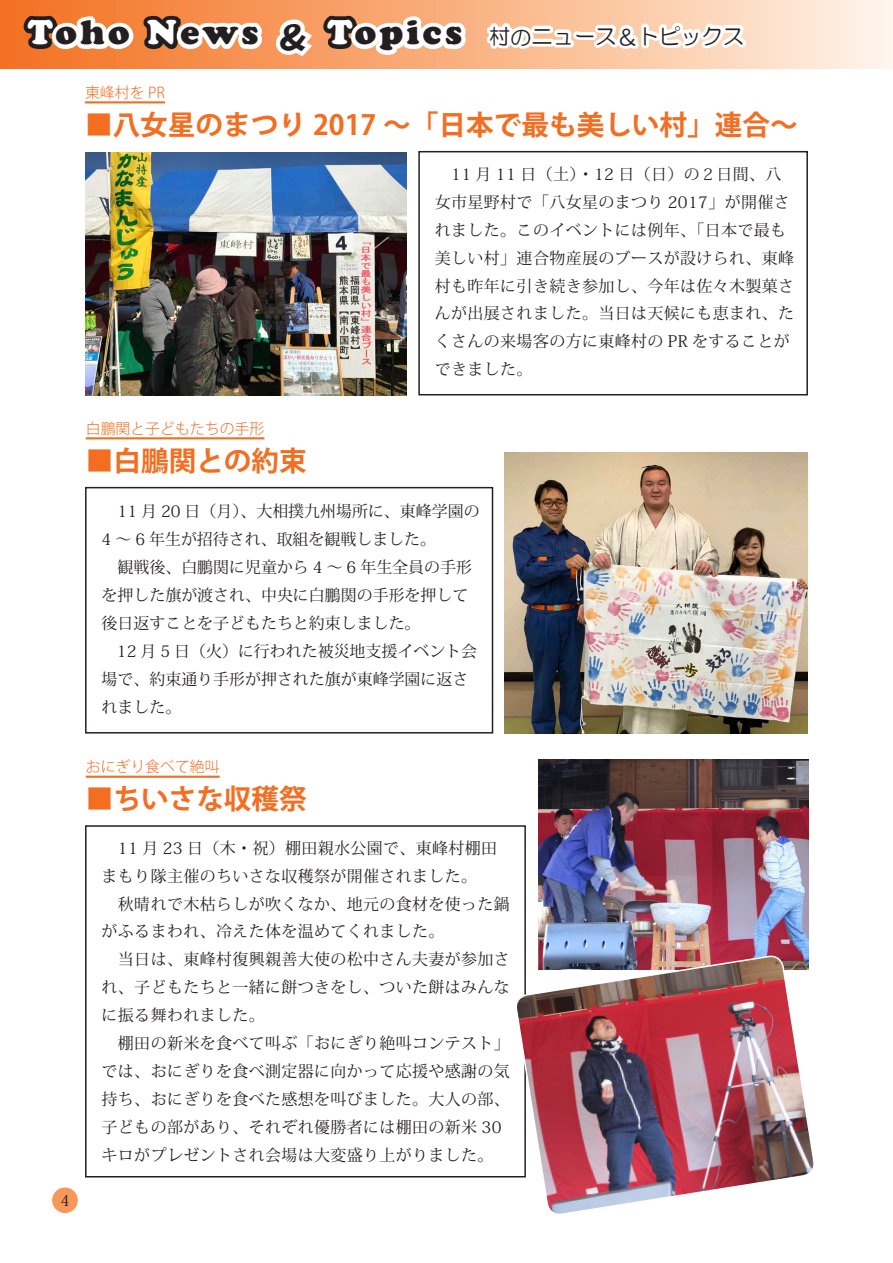
<style>
.page{position:relative;width:893px;height:1263px;background:#fff}
.page>*{position:absolute;margin:0;border:0;box-sizing:border-box;transform-origin:0 0}
.t1{font:34.05px "Cooper Black Std";letter-spacing:.1em;color:#231f20}
.t2{font:700 27.6px "Koz Go Pro";color:#f36e21}
.t3{font:21.3px "HG Maru Gothic MPRO";color:#231f20}
.t4{font:15.9px/27.9px "Koz Min Pro";letter-spacing:.025em;color:#231f20}
.t5{font:15.9px/27.9px "Koz Min Pro";color:#231f20}
.t6{font:300 14.85px "Koz Go Pro";color:#f36e21}
.t7{font:300 14.85px "Koz Go Pr 6 N";color:#f36e21}
.t8{font:14.85px "Koz Min Pro";color:#231f20}
.s1{color:#fff}
.s2{font-family:"HGS Soei Kakupoptai"}
</style>
<div class="page">
<div style="left:52px;top:1187px;width:26px;height:26px;background:#f7975a;border-radius:50%"></div>
<svg style="left:0;top:0;width:893px;height:68px;background:#fbd1b3"></svg>
<svg style="left:276px;top:0;width:194px;height:487px"></svg>
<svg style="left:484px;top:6px;width:53px;height:47px"></svg>
<div style="left:531px;top:26px;width:22px;height:8px;border:6px solid #fff"></div>
<div style="left:530px;top:39px;width:25px;height:8px;border:6px solid #fff"></div>
<svg style="left:550px;top:0;width:198px;height:54px"></svg>
<div style="left:418px;top:151px;width:390px;height:244px;border:1px solid #231f20"></div>
<img style="left:266px;top:152px;width:140px;height:243px">
<img style="left:19px;top:0;width:247px;height:487px">
<div style="left:85px;top:487px;width:408px;height:246px;border:1px solid #231f20"></div>
<img style="left:505px;top:452px;width:303px;height:281px">
<img style="left:539px;top:759px;width:270px;height:195px">
<svg style="left:85px;top:775px;width:135px;height:3px"></svg>
<img style="left:514px;top:954px;width:300px;height:260px">
<p class="t1" style="left:28px;top:12px;width:436px"><span class="s1">T</span>oho <span class="s1">N</span>ews <span class="s2">＆</span> <span class="s1">T</span>opics</p>
<p class="t3" style="left:489px;top:25px;width:257px">村のニュース＆トピックス</p>
<p class="t7" style="left:85px;top:84px;width:82px">東峰村を PR</p>
<p class="t2" style="left:85px;top:107px;width:714px">■八女星のまつり 2017 ～「日本で最も美しい村」連合～</p>
<p class="t4" style="left:435px;top:160px;width:361px">　11 月 11 日（土）・12 日（日）の２日間、八女市星野村で「八女星のまつり 2017」が開催されました。このイベントには例年、「日本で最も美しい村」連合物産展のブースが設けられ、東峰村も昨年に引き続き参加し、今年は佐々木製菓さんが出展されました。当日は天候にも恵まれ、たくさんの来場客の方に東峰村の PR をすることができました。</p>
<p class="t6" style="left:86px;top:419px;width:180px">白鵬関と子どもたちの手形</p>
<p class="t2" style="left:86px;top:443px;width:223px">■白鵬関との約束</p>
<p class="t5" style="left:102px;top:497px;width:379px">　11 月 20 日（月）、大相撲九州場所に、東峰学園の<br>4 ～ 6 年生が招待され、取組を観戦しました。</p>
<p class="t5" style="left:102px;top:553px;width:372px">　観戦後、白鵬関に児童から 4 ～ 6 年生全員の手形を押した旗が渡され、中央に白鵬関の手形を押して後日返すことを子どもたちと約束しました。</p>
<p class="t5" style="left:102px;top:637px;width:377px">　12 月 5 日（火）に行われた被災地支援イベント会場で、約束通り手形が押された旗が東峰学園に返されました。</p>
<p class="t8" style="left:60px;top:1189px;width:11px">4</p>
<p class="t6" style="left:86px;top:757px;width:135px">おにぎり食べて絶叫</p>
<p class="t2" style="left:86px;top:781px;width:223px">■ちいさな収穫祭</p>
<p class="t4" style="left:102px;top:833px;width:397px">　11 月 23 日（木・祝）棚田親水公園で、東峰村棚田まもり隊主催のちいさな収穫祭が開催されました。</p>
<p class="t4" style="left:102px;top:889px;width:410px">　秋晴れで木枯らしが吹くなか、地元の食材を使った鍋がふるまわれ、冷えた体を温めてくれました。</p>
<p class="t4" style="left:102px;top:945px;width:410px;text-align:justify">　当日は、東峰村復興親善大使の松中さん夫妻が参加され、子どもたちと一緒に餅つきをし、ついた餅はみんなに振る舞われました。</p>
<p class="t4" style="left:102px;top:1029px;width:410px">　棚田の新米を食べて叫ぶ「おにぎり絶叫コンテスト」では、おにぎりを食べ測定器に向かって応援や感謝の気持ち、おにぎりを食べた感想を叫びました。大人の部、子どもの部があり、それぞれ優勝者には棚田の新米 30キロがプレゼントされ会場は大変盛り上がりました。</p>
</div>
